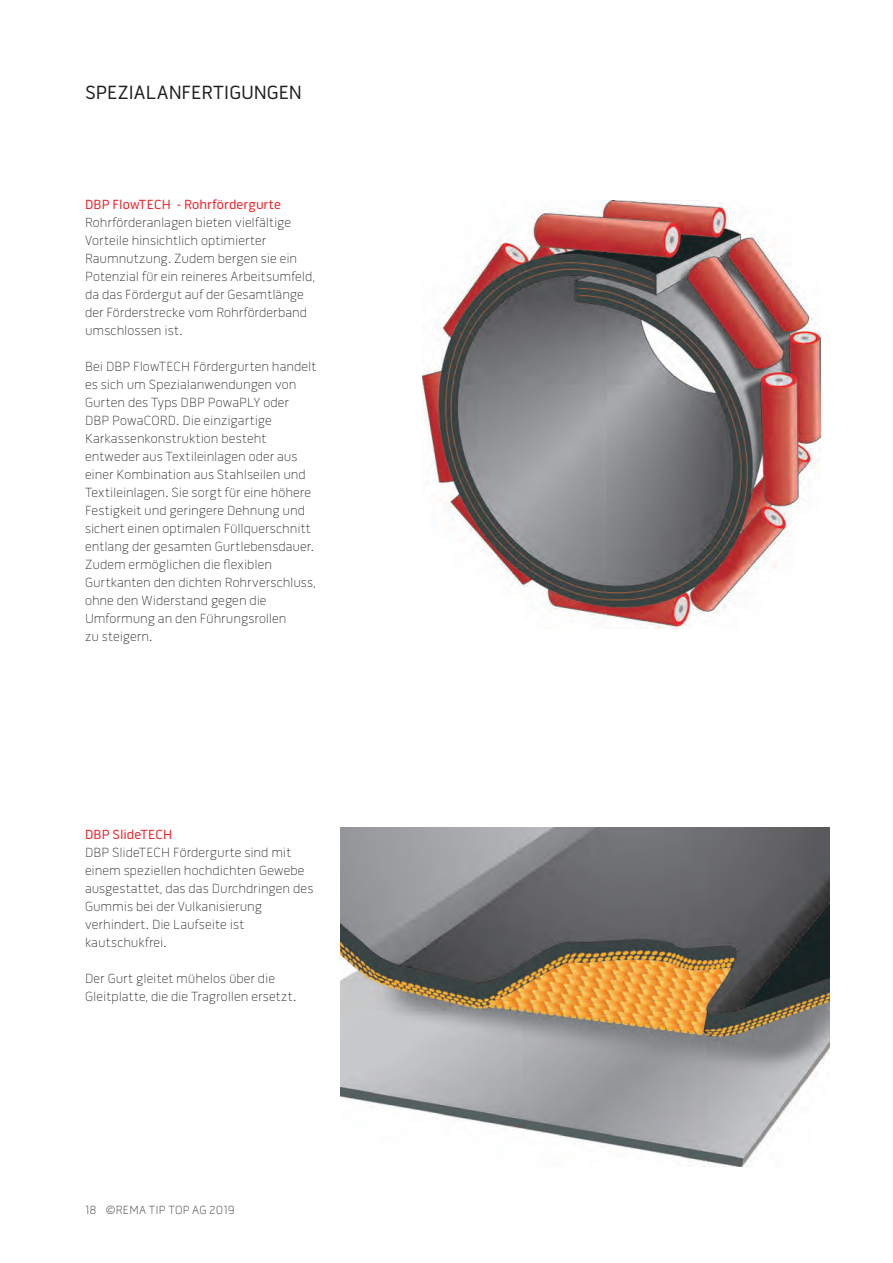
<style>
.page{position:relative;width:893px;height:1263px;background:#fff}
.page>*{position:absolute;margin:0;border:0;box-sizing:border-box;transform-origin:0 0}
.t1{font:19.5px "Pill Gothic OTC600 mg";letter-spacing:-.005em;color:#231f20}
.t2{font:100 13.5px/18px "Pill Gothic 600 mg";letter-spacing:.005em;color:#231f20}
.t3{font:13.5px "Pill Gothic OTC600 mg";letter-spacing:.01em;color:#ee1d23}
.t4{font:100 12px "Pill Gothic 600 mg";letter-spacing:.015em;color:#231f20}
</style>
<div class="page">
<img style="left:422px;top:200px;width:398px;height:428px">
<img style="left:340px;top:828px;width:489px;height:338px">
<h1 class="t1" style="left:85px;top:80px;width:219px">SPEZIALANFERTIGUNGEN</h1>
<p class="t3" style="left:85px;top:197px;width:198px">DBP FlowTECH - Rohrfördergurte</p>
<p class="t2" style="left:85px;top:214px;width:231px">Rohrförderanlagen bieten vielfältige Vorteile hinsichtlich optimierter Raumnutzung. Zudem bergen sie ein Potenzial für ein reineres Arbeitsumfeld, da das Fördergut auf der Gesamtlänge der Förderstrecke vom Rohrförderband umschlossen ist.</p>
<p class="t2" style="left:85px;top:358px;width:233px">Bei DBP FlowTECH Fördergurten handelt es sich um Spezialanwendungen von Gurten des Typs DBP PowaPLY oder DBP PowaCORD. Die einzigartige Karkassenkonstruktion besteht entweder aus Textileinlagen oder aus einer Kombination aus Stahlseilen und Textileinlagen. Sie sorgt für eine höhere Festigkeit und geringere Dehnung und sichert einen optimalen Füllquerschnitt entlang der gesamten Gurtlebensdauer.<br>Zudem ermöglichen die flexiblen Gurtkanten den dichten Rohrverschluss, ohne den Widerstand gegen die Umformung an den Führungsrollen<br>zu steigern.</p>
<p class="t3" style="left:85px;top:827px;width:89px">DBP SlideTECH</p>
<p class="t2" style="left:85px;top:844px;width:230px">DBP SlideTECH Fördergurte sind mit einem speziellen hochdichten Gewebe ausgestattet, das das Durchdringen des<br>Gummis bei der Vulkanisierung verhindert. Die Laufseite ist kautschukfrei.</p>
<p class="t2" style="left:85px;top:970px;width:213px">Der Gurt gleitet mühelos über die<br>Gleitplatte, die die Tragrollen ersetzt.</p>
<p class="t4" style="left:85px;top:1203px;width:151px">18 ©REMA TIP TOP AG 2019</p>
</div>
